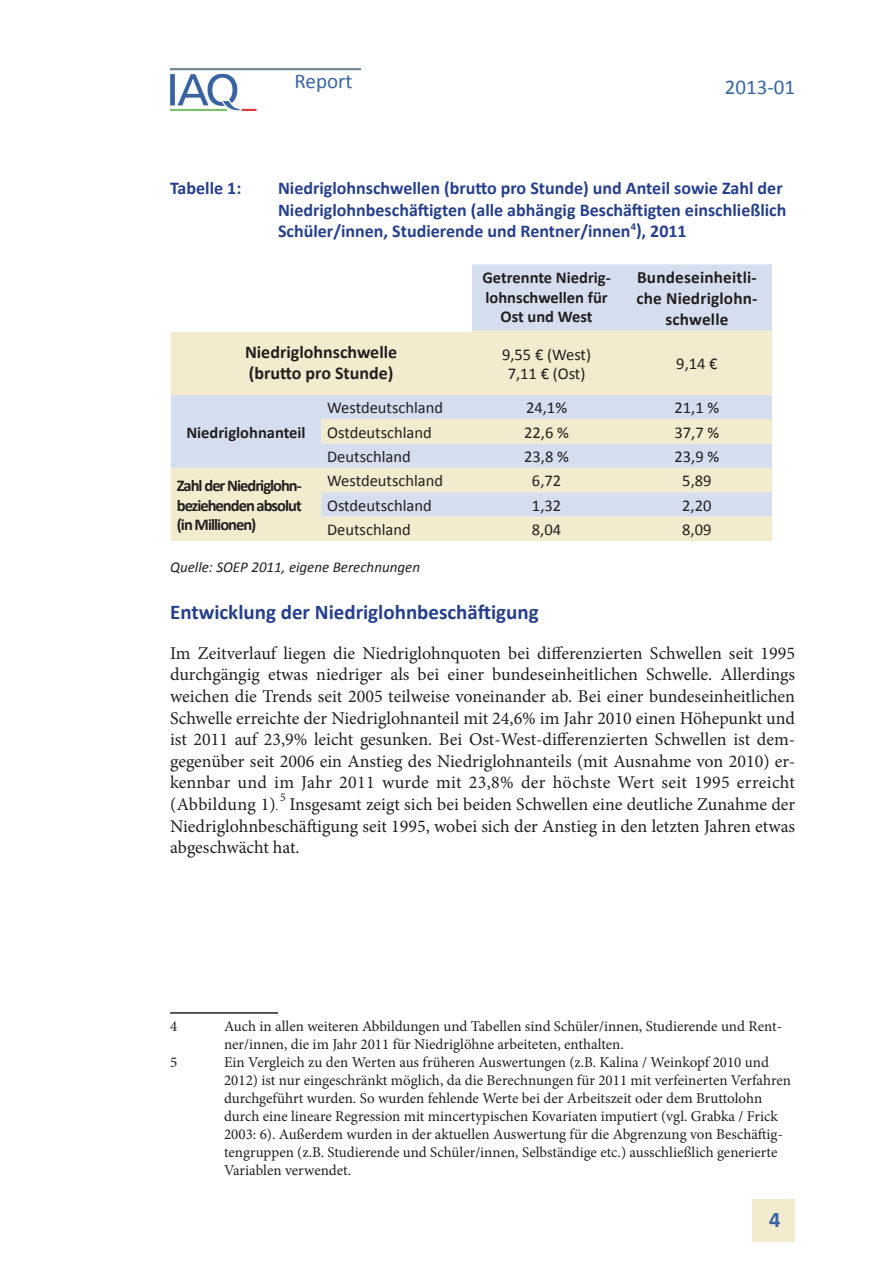
<style>
.page{position:relative;width:893px;height:1263px;background:#fff}
.page>*{position:absolute;margin:0;border:0;box-sizing:border-box;transform-origin:0 0}
.t1{font:700 22.5px "Calibri";color:#3964a3}
.t2{font:700 21px "Calibri";color:#253f8e}
.t3{font:21px "Calibri";color:#3866a4}
.t4{font:21px "Calibri";color:#3964a3}
.t5{font:18px/21.6px "Minion Pro";color:#231f20;text-align:justify}
.t6{font:700 18px/21.6px "Calibri";color:#253f8e}
.t7{font:700 18px/21.6px "Calibri";color:#231f20}
.t8{font:700 17.25px/20.7px "Calibri";letter-spacing:.01em;color:#231f20;text-align:center}
.t9{font:16.5px/19.8px "Calibri";color:#231f20;text-align:center}
.t10{font:700 16.5px/19.8px "Calibri";letter-spacing:-.01em;color:#231f20;text-align:center}
.t11{font:15px/18px "Minion Pro";color:#231f20}
.t12{font:italic 15px "Calibri";color:#231f20}
.t13{font:12px "Minion Pro";color:#231f20}
.t14{font:700 10.5px "Calibri";color:#253f8e}
.s1{font-size:18px}
</style>
<div class="page">
<hr style="left:170px;top:1012px;width:108px;height:2px;background:#231f20">
<img style="left:170px;top:68px;width:191px;height:43px">
<div style="left:753px;top:1199px;width:42px;height:43px;background:#f3ebcd"></div>
<div style="left:472px;top:264px;width:300px;height:67px;background:#d5deee"></div>
<svg style="left:171px;top:331px;width:601px;height:210px;background:#e8e6d8"></svg>
<div style="left:161px;top:259px;width:310px;height:73px;background:#fff"></div>
<p class="t4" style="left:294px;top:68px;width:59px">Report</p>
<p class="t3" style="left:725px;top:73px;width:72px">2013-01</p>
<p class="t6" style="left:170px;top:177px;width:73px">Tabelle 1:</p>
<p class="t6" style="left:278px;top:177px;width:510px">Niedriglohnschwellen (brutto pro Stunde) und Anteil sowie Zahl der<br>Niedriglohnbeschäftigten (alle abhängig Beschäftigten einschließlich<br>Schüler/innen, Studierende und Rentner/innen<sup>1</sup> , 2011</p>
<p class="t14" style="left:631px;top:220px;width:12px">4<span class="s1">)</span></p>
<p class="t10" style="left:482px;top:267px;width:130px">Getrennte Niedrig&shy;lohnschwellen für<br>Ost und West</p>
<p class="t8" style="left:636px;top:267px;width:123px">Bundeseinheitli&shy;che Niedriglohn&shy;schwelle</p>
<p class="t7" style="left:245px;top:341px;width:154px">Niedriglohnschwelle (brutto pro Stunde)</p>
<p class="t9" style="left:502px;top:344px;width:91px">9,55 € (West)<br>7,11 € (Ost)</p>
<p class="t9" style="left:676px;top:354px;width:43px">9,14 €</p>
<p class="t10" style="left:186px;top:422px;width:121px">Niedriglohnanteil</p>
<p class="t9" style="left:327px;top:398px;width:118px">Westdeutschland</p>
<p class="t9" style="left:526px;top:398px;width:43px">24,1%</p>
<p class="t9" style="left:675px;top:398px;width:46px">21,1 %</p>
<p class="t9" style="left:327px;top:422px;width:106px">Ostdeutschland</p>
<p class="t9" style="left:524px;top:422px;width:46px">22,6 %</p>
<p class="t9" style="left:675px;top:422px;width:46px">37,7 %</p>
<p class="t9" style="left:327px;top:446px;width:85px">Deutschland</p>
<p class="t9" style="left:524px;top:446px;width:46px">23,8 %</p>
<p class="t9" style="left:675px;top:446px;width:46px">23,9 %</p>
<p class="t10" style="left:177px;top:475px;width:127px;text-align:justify">Zahl der Niedriglohn&shy;beziehenden absolut (in Millionen)</p>
<p class="t9" style="left:327px;top:471px;width:118px">Westdeutschland</p>
<p class="t9" style="left:532px;top:471px;width:31px">6,72</p>
<p class="t9" style="left:682px;top:471px;width:31px">5,89</p>
<p class="t9" style="left:327px;top:495px;width:106px">Ostdeutschland</p>
<p class="t9" style="left:532px;top:495px;width:31px">1,32</p>
<p class="t9" style="left:682px;top:495px;width:31px">2,20</p>
<p class="t9" style="left:327px;top:520px;width:85px">Deutschland</p>
<p class="t9" style="left:532px;top:520px;width:31px">8,04</p>
<p class="t9" style="left:682px;top:520px;width:31px">8,09</p>
<p class="t12" style="left:170px;top:557px;width:251px">Quelle: SOEP 2011, eigene Berechnungen</p>
<p class="t2" style="left:170px;top:599px;width:370px">Entwicklung der Niedriglohnbeschäftigung</p>
<p class="t5" style="left:170px;top:642px;width:627px">Im Zeitverlauf liegen die Niedriglohnquoten bei differenzierten Schwellen seit 1995 durchgängig etwas niedriger als bei einer bundeseinheitlichen Schwelle. Allerdings weichen die Trends seit 2005 teilweise voneinander ab. Bei einer bundeseinheitlichen Schwelle erreichte der Niedriglohnanteil mit 24,6% im Jahr 2010 einen Höhepunkt und ist 2011 auf 23,9% leicht gesunken. Bei Ost-West-differenzierten Schwellen ist dem&shy;gegenüber seit 2006 ein Anstieg des Niedriglohnanteils (mit Ausnahme von 2010) er&shy;kennbar und im Jahr 2011 wurde mit 23,8% der höchste Wert seit 1995 erreicht (Abbildung 1)<sup>2</sup> Insgesamt zeigt sich bei beiden Schwellen eine deutliche Zunahme der Niedriglohnbeschäftigung seit 1995, wobei sich der Anstieg in den letzten Jahren etwas abgeschwächt hat.</p>
<p class="t13" style="left:280px;top:789px;width:7px">5</p>
<p class="t13" style="left:275px;top:798px;width:4px">.</p>
<p class="t11" style="left:170px;top:1017px;width:9px">4</p>
<p class="t11" style="left:224px;top:1017px;width:559px">Auch in allen weiteren Abbildungen und Tabellen sind Schüler/innen, Studierende und Rent&shy;ner/innen, die im Jahr 2011 für Niedriglöhne arbeiteten, enthalten.</p>
<p class="t11" style="left:170px;top:1053px;width:9px">5</p>
<p class="t11" style="left:224px;top:1053px;width:569px">Ein Vergleich zu den Werten aus früheren Auswertungen (z.B. Kalina / Weinkopf 2010 und 2012) ist nur eingeschränkt möglich, da die Berechnungen für 2011 mit verfeinerten Verfahren durchgeführt wurden. So wurden fehlende Werte bei der Arbeitszeit oder dem Bruttolohn durch eine lineare Regression mit mincertypischen Kovariaten imputiert (vgl. Grabka / Frick 2003: 6). Außerdem wurden in der aktuellen Auswertung für die Abgrenzung von Beschäftig&shy;tengruppen (z.B. Studierende und Schüler/innen, Selbständige etc.) ausschließlich generierte Variablen verwendet.</p>
<p class="t1" style="left:769px;top:1205px;width:13px">4</p>
</div>
